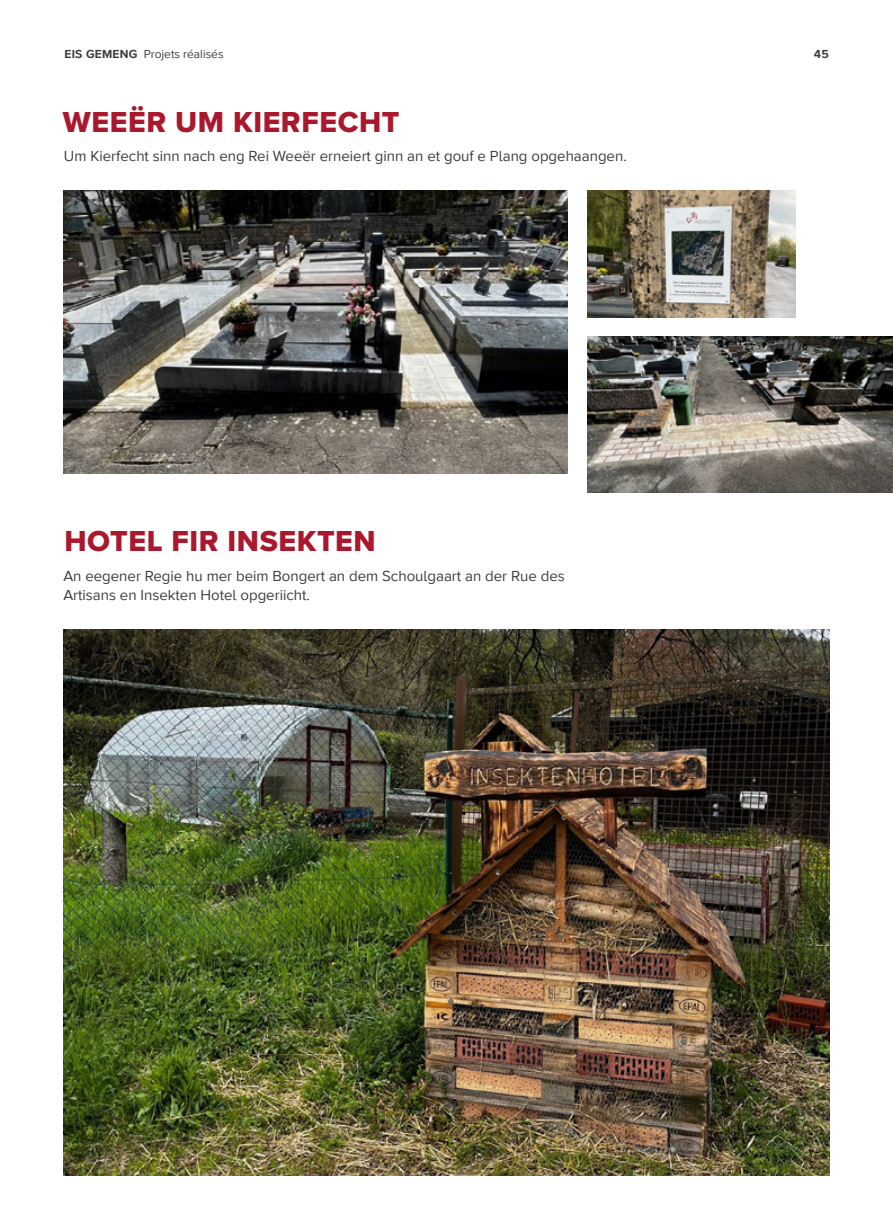
<style>
.page{position:relative;width:893px;height:1229px;background:#fff}
.page>*{position:absolute;margin:0;border:0;box-sizing:border-box;transform-origin:0 0}
.Artikel_Titel_klein{font:30px "Proxima Nova Extrabld";letter-spacing:.02em;color:#aa182d}
.Fliesstext{font:15px/19.5px "Proxima Nova";color:#3c3c3b}
.t1{font:12px "Proxima Nova";color:#3c3c3b}
.t2{font:700 12px "Proxima Nova";color:#3c3c3b}
.s1{font-weight:700}
</style>
<div class="page">
<img style="left:587px;top:191px;width:208px;height:126px">
<img style="left:587px;top:337px;width:306px;height:156px">
<img style="left:64px;top:629px;width:765px;height:546px">
<img style="left:64px;top:191px;width:504px;height:282px">
<p class="t1" style="left:64px;top:45px;width:161px"><span class="s1">EIS GEMENG</span> Projets réalisés</p>
<p class="t2" style="left:814px;top:45px;width:17px">45</p>
<p class="Artikel_Titel_klein" style="left:63px;top:100px;width:338px">WEEËR UM KIERFECHT</p>
<p class="Fliesstext" style="left:64px;top:146px;width:564px">Um Kierfecht sinn nach eng Rei Weeër erneiert ginn an et gouf e Plang opgehaangen.</p>
<p class="Artikel_Titel_klein" style="left:64px;top:519px;width:313px">HOTEL FIR INSEKTEN</p>
<p class="Fliesstext" style="left:63px;top:565px;width:503px">An eegener Regie hu mer beim Bongert an dem Schoulgaart an der Rue des<br>Artisans en Insekten Hotel opgeriicht.</p>
</div>
